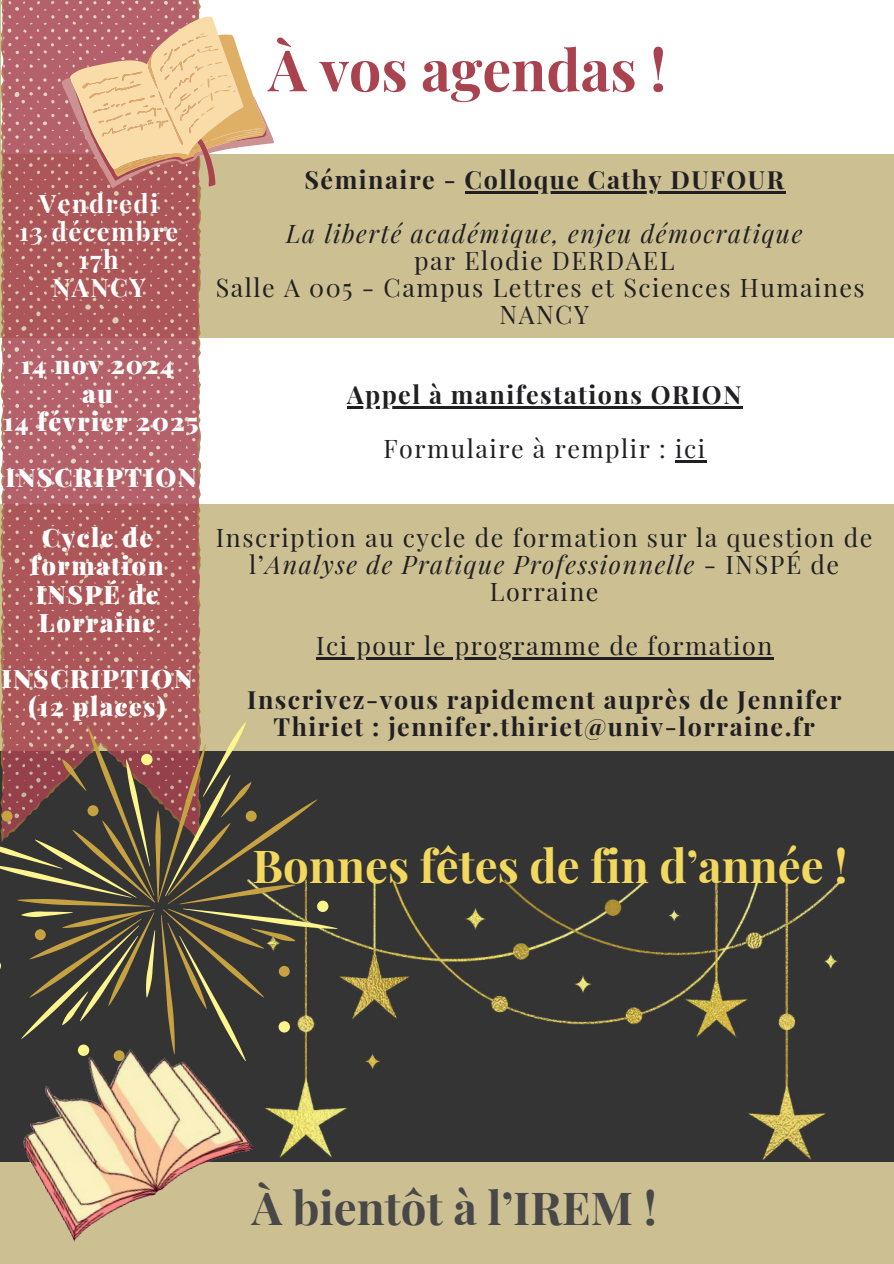
<style>
.page{position:relative;width:894px;height:1264px;background:#fff}
.page>*{position:absolute;margin:0;border:0;box-sizing:border-box;transform-origin:0 0}
.t1{font:700 57.15px "Playfair Display";color:#a8434f}
.t2{font:700 45.6px "Playfair Display";color:#f2d85e}
.t3{font:700 45.6px "Playfair Display";color:#484848}
.t4{font:900 25.35px/28.2px "Playfair Display";letter-spacing:.06em;color:#fff;text-align:center}
.t5{font:700 25.35px/28.2px "Playfair Display";letter-spacing:.06em;color:#fff;text-align:center}
.t6{font:25.05px/27px "Playfair Display";letter-spacing:.06em;color:#211f23;text-align:center}
.t7{font:700 25.05px/27px "Playfair Display";letter-spacing:.06em;color:#211f23;text-align:center}
.t8{font:italic 25.05px "Playfair Display";letter-spacing:.06em;color:#211f23}
.s1{font-style:italic}
</style>
<div class="page">
<div style="left:0;top:0;width:893px;height:1263px;background:#ccbf92"></div>
<div style="left:1px;top:0;width:892px;height:154px;background:#fff"></div>
<div style="left:0;top:339px;width:893px;height:165px;background:#fff"></div>
<div style="left:0;top:751px;width:893px;height:410px;background:#343434"></div>
<img style="left:265px;top:879px;width:575px;height:280px">
<svg style="left:3px;top:0;width:193px;height:722px;background:#b26164"></svg>
<svg style="left:62px;top:17px;width:211px;height:170px"></svg>
<img style="left:5px;top:1060px;width:260px;height:182px">
<svg style="left:0;top:722px;width:337px;height:338px"></svg>
<hr style="left:316px;top:657px;width:457px;height:3px;background:#211f23">
<hr style="left:464px;top:191px;width:321px;height:3px;background:#211f23">
<hr style="left:347px;top:406px;width:395px;height:2px;background:#211f23">
<hr style="left:675px;top:460px;width:31px;height:2px;background:#211f23">
<h1 class="t1" style="left:268px;top:30px;width:399px">À vos agendas !</h1>
<p class="t5" style="left:19px;top:188px;width:161px">Vendredi<br>13 décembre<br>17h<br>NANCY</p>
<p class="t4" style="left:3px;top:350px;width:197px">14 nov 2024<br>au<br>14 février 2025</p>
<p class="t4" style="left:5px;top:462px;width:193px">INSCRIPTION</p>
<p class="t4" style="left:31px;top:522px;width:134px">Cycle de formation<br>INSPÉ de<br>Lorraine</p>
<p class="t4" style="left:1px;top:663px;width:193px">INSCRIPTION (12 places)</p>
<p class="t7" style="left:304px;top:165px;width:481px">Séminaire - Colloque Cathy DUFOUR</p>
<p class="t8" style="left:286px;top:216px;width:517px">La liberté académique, enjeu démocratique</p>
<p class="t6" style="left:216px;top:246px;width:650px">par Elodie DERDAEL<br>Salle A 005 - Campus Lettres et Sciences Humaines<br>NANCY</p>
<p class="t7" style="left:347px;top:380px;width:396px">Appel à manifestations ORION</p>
<p class="t6" style="left:383px;top:434px;width:323px">Formulaire à remplir : ici</p>
<p class="t6" style="left:216px;top:523px;width:657px">Inscription au cycle de formation sur la question de l’<span class="s1">Analyse de Pratique Professionnelle</span> - INSPÉ de<br>Lorraine</p>
<p class="t6" style="left:316px;top:631px;width:457px">Ici pour le programme de formation</p>
<p class="t7" style="left:247px;top:685px;width:595px">Inscrivez-vous rapidement auprès de Jennifer<br>Thiriet : jennifer.thiriet@univ-lorraine.fr</p>
<h2 class="t2" style="left:252px;top:833px;width:596px">Bonnes fêtes de fin d’année !</h2>
<h2 class="t3" style="left:252px;top:1175px;width:406px">À bientôt à l’IREM !</h2>
</div>
